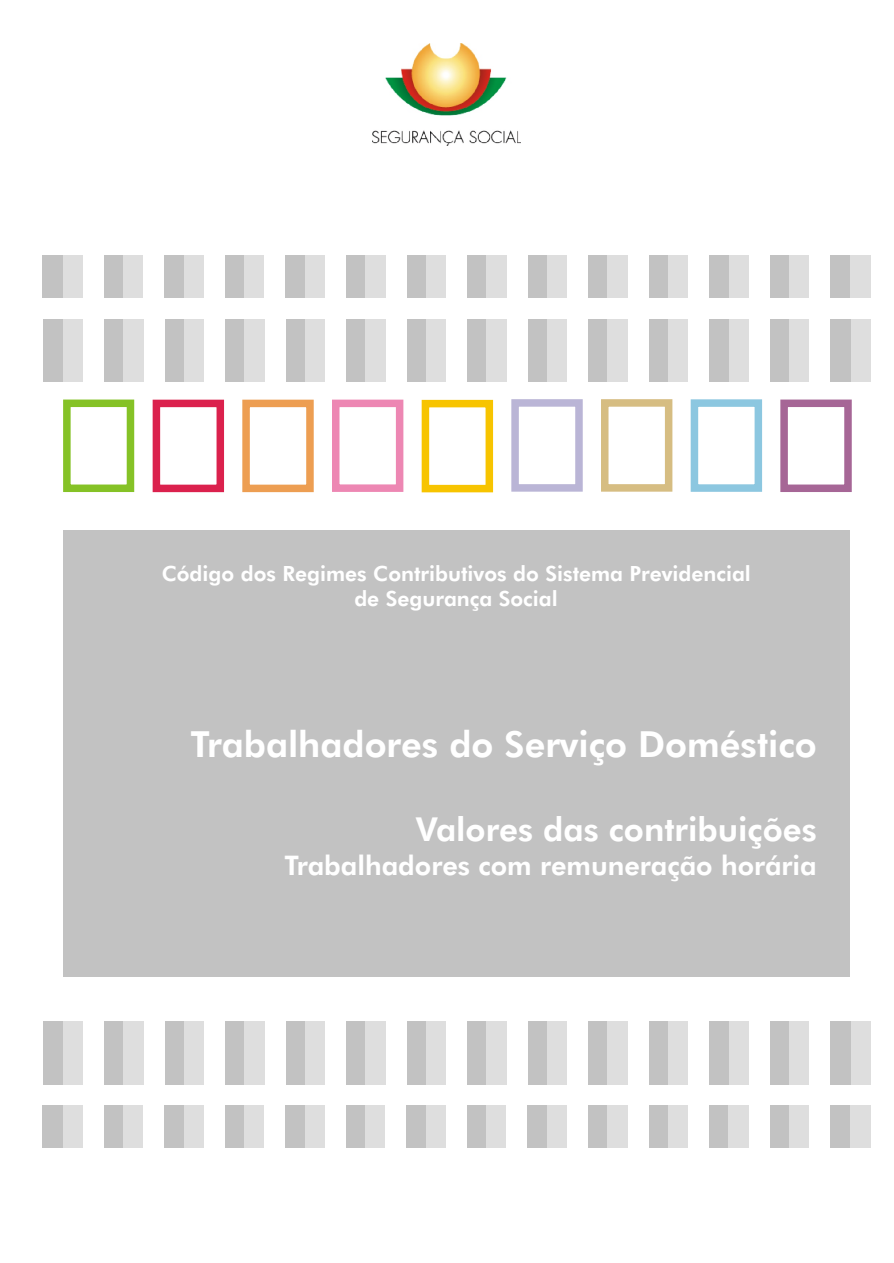
<style>
.page{position:relative;width:894px;height:1263px;background:#fff}
.page>*{position:absolute;margin:0;border:0;box-sizing:border-box;transform-origin:0 0}
.t1{font:36px "Futura Hv BT";color:#fff}
.t2{font:33px "Futura Hv BT";color:#fff}
.t3{font:27px "Futura Hv BT";color:#fff}
.t4{font:21px/25.2px "Futura Hv BT";color:#fff;text-align:center}
</style>
<div class="page">
<div style="left:850px;top:319px;width:20px;height:766px;background:#dedede"></div>
<div style="left:43px;top:319px;width:20px;height:766px;background:#c2c2c2"></div>
<div style="left:103px;top:319px;width:21px;height:766px;background:#c2c2c2"></div>
<div style="left:164px;top:319px;width:20px;height:766px;background:#c2c2c2"></div>
<div style="left:225px;top:319px;width:20px;height:766px;background:#c2c2c2"></div>
<div style="left:285px;top:319px;width:20px;height:766px;background:#c2c2c2"></div>
<div style="left:346px;top:319px;width:20px;height:766px;background:#c2c2c2"></div>
<div style="left:406px;top:319px;width:20px;height:766px;background:#c2c2c2"></div>
<div style="left:467px;top:319px;width:20px;height:766px;background:#c2c2c2"></div>
<div style="left:527px;top:319px;width:20px;height:766px;background:#c2c2c2"></div>
<div style="left:588px;top:319px;width:20px;height:766px;background:#c2c2c2"></div>
<div style="left:648px;top:319px;width:20px;height:766px;background:#c2c2c2"></div>
<div style="left:709px;top:319px;width:20px;height:766px;background:#c2c2c2"></div>
<div style="left:769px;top:319px;width:20px;height:766px;background:#c2c2c2"></div>
<div style="left:830px;top:319px;width:20px;height:766px;background:#c2c2c2"></div>
<div style="left:63px;top:319px;width:20px;height:766px;background:#dedede"></div>
<div style="left:124px;top:319px;width:20px;height:766px;background:#dedede"></div>
<div style="left:184px;top:319px;width:20px;height:766px;background:#dedede"></div>
<div style="left:245px;top:319px;width:20px;height:766px;background:#dedede"></div>
<div style="left:305px;top:319px;width:20px;height:766px;background:#dedede"></div>
<div style="left:366px;top:319px;width:20px;height:766px;background:#dedede"></div>
<div style="left:426px;top:319px;width:21px;height:766px;background:#dedede"></div>
<div style="left:487px;top:319px;width:20px;height:766px;background:#dedede"></div>
<div style="left:547px;top:319px;width:21px;height:766px;background:#dedede"></div>
<div style="left:608px;top:319px;width:20px;height:766px;background:#dedede"></div>
<div style="left:668px;top:319px;width:21px;height:766px;background:#dedede"></div>
<div style="left:729px;top:319px;width:20px;height:766px;background:#dedede"></div>
<div style="left:789px;top:319px;width:21px;height:766px;background:#dedede"></div>
<div style="left:83px;top:319px;width:21px;height:766px;background:#fff"></div>
<img style="left:373px;top:43px;width:147px;height:102px">
<div style="left:34px;top:382px;width:849px;height:638px;background:#fff"></div>
<div style="left:64px;top:531px;width:786px;height:446px;background:#c2c2c2"></div>
<div style="left:43px;top:255px;width:20px;height:43px;background:#c2c2c2"></div>
<div style="left:103px;top:255px;width:21px;height:43px;background:#c2c2c2"></div>
<div style="left:164px;top:255px;width:20px;height:43px;background:#c2c2c2"></div>
<div style="left:224px;top:255px;width:21px;height:43px;background:#c2c2c2"></div>
<div style="left:285px;top:255px;width:20px;height:43px;background:#c2c2c2"></div>
<div style="left:345px;top:255px;width:21px;height:43px;background:#c2c2c2"></div>
<div style="left:406px;top:255px;width:20px;height:43px;background:#c2c2c2"></div>
<div style="left:467px;top:255px;width:20px;height:43px;background:#c2c2c2"></div>
<div style="left:527px;top:255px;width:20px;height:43px;background:#c2c2c2"></div>
<div style="left:588px;top:255px;width:20px;height:43px;background:#c2c2c2"></div>
<div style="left:648px;top:255px;width:20px;height:43px;background:#c2c2c2"></div>
<div style="left:709px;top:255px;width:20px;height:43px;background:#c2c2c2"></div>
<div style="left:769px;top:255px;width:20px;height:43px;background:#c2c2c2"></div>
<div style="left:830px;top:255px;width:20px;height:43px;background:#c2c2c2"></div>
<div style="left:63px;top:255px;width:20px;height:43px;background:#dedede"></div>
<div style="left:124px;top:255px;width:20px;height:43px;background:#dedede"></div>
<div style="left:184px;top:255px;width:20px;height:43px;background:#dedede"></div>
<div style="left:245px;top:255px;width:20px;height:43px;background:#dedede"></div>
<div style="left:305px;top:255px;width:20px;height:43px;background:#dedede"></div>
<div style="left:366px;top:255px;width:20px;height:43px;background:#dedede"></div>
<div style="left:426px;top:255px;width:20px;height:43px;background:#dedede"></div>
<div style="left:487px;top:255px;width:20px;height:43px;background:#dedede"></div>
<div style="left:547px;top:255px;width:21px;height:43px;background:#dedede"></div>
<div style="left:608px;top:255px;width:20px;height:43px;background:#dedede"></div>
<div style="left:668px;top:255px;width:21px;height:43px;background:#dedede"></div>
<div style="left:729px;top:255px;width:20px;height:43px;background:#dedede"></div>
<div style="left:789px;top:255px;width:21px;height:43px;background:#dedede"></div>
<div style="left:325px;top:255px;width:21px;height:43px;background:#fff"></div>
<div style="left:43px;top:1106px;width:20px;height:42px;background:#c2c2c2"></div>
<div style="left:103px;top:1106px;width:21px;height:42px;background:#c2c2c2"></div>
<div style="left:164px;top:1106px;width:20px;height:42px;background:#c2c2c2"></div>
<div style="left:224px;top:1106px;width:21px;height:42px;background:#c2c2c2"></div>
<div style="left:285px;top:1106px;width:20px;height:42px;background:#c2c2c2"></div>
<div style="left:345px;top:1106px;width:21px;height:42px;background:#c2c2c2"></div>
<div style="left:406px;top:1106px;width:20px;height:42px;background:#c2c2c2"></div>
<div style="left:466px;top:1106px;width:21px;height:42px;background:#c2c2c2"></div>
<div style="left:527px;top:1106px;width:20px;height:42px;background:#c2c2c2"></div>
<div style="left:588px;top:1106px;width:20px;height:42px;background:#c2c2c2"></div>
<div style="left:648px;top:1106px;width:20px;height:42px;background:#c2c2c2"></div>
<div style="left:709px;top:1106px;width:20px;height:42px;background:#c2c2c2"></div>
<div style="left:769px;top:1106px;width:20px;height:42px;background:#c2c2c2"></div>
<div style="left:830px;top:1106px;width:20px;height:42px;background:#c2c2c2"></div>
<div style="left:63px;top:1106px;width:20px;height:42px;background:#dedede"></div>
<div style="left:124px;top:1106px;width:20px;height:42px;background:#dedede"></div>
<div style="left:184px;top:1106px;width:20px;height:42px;background:#dedede"></div>
<div style="left:245px;top:1106px;width:20px;height:42px;background:#dedede"></div>
<div style="left:305px;top:1106px;width:20px;height:42px;background:#dedede"></div>
<div style="left:366px;top:1106px;width:20px;height:42px;background:#dedede"></div>
<div style="left:426px;top:1106px;width:20px;height:42px;background:#dedede"></div>
<div style="left:487px;top:1106px;width:20px;height:42px;background:#dedede"></div>
<div style="left:547px;top:1106px;width:20px;height:42px;background:#dedede"></div>
<div style="left:608px;top:1106px;width:20px;height:42px;background:#dedede"></div>
<div style="left:668px;top:1106px;width:20px;height:42px;background:#dedede"></div>
<div style="left:729px;top:1106px;width:20px;height:42px;background:#dedede"></div>
<div style="left:789px;top:1106px;width:20px;height:42px;background:#dedede"></div>
<div style="left:325px;top:1106px;width:21px;height:42px;background:#fff"></div>
<div style="left:446px;top:1106px;width:21px;height:42px;background:#fff"></div>
<div style="left:850px;top:255px;width:20px;height:43px;background:#dedede"></div>
<div style="left:850px;top:1106px;width:20px;height:42px;background:#dedede"></div>
<div style="left:332px;top:400px;width:71px;height:92px;background:#fff;border:8px solid #ed87b3"></div>
<div style="left:153px;top:400px;width:71px;height:92px;border:8px solid #db214d"></div>
<div style="left:242px;top:400px;width:72px;height:92px;background:#fff;border:8px solid #ed9e52"></div>
<div style="left:63px;top:400px;width:71px;height:92px;border:8px solid #85c226"></div>
<div style="left:422px;top:400px;width:71px;height:92px;border:8px solid #f7c400"></div>
<div style="left:511px;top:399px;width:72px;height:93px;border:8px solid #bab5d6"></div>
<div style="left:601px;top:399px;width:71px;height:93px;border:8px solid #d6bd82"></div>
<div style="left:691px;top:399px;width:71px;height:93px;border:8px solid #8cc7e0"></div>
<div style="left:780px;top:400px;width:72px;height:92px;border:8px solid #a66696"></div>
<p class="t4" style="left:162px;top:563px;width:591px">Código dos Regimes Contributivos do Sistema Previdencial de Segurança Social</p>
<h1 class="t1" style="left:191px;top:730px;width:628px">Trabalhadores do Serviço Doméstico</h1>
<h2 class="t2" style="left:416px;top:816px;width:403px">Valores das contribuições</h2>
<p class="t3" style="left:284px;top:854px;width:534px">Trabalhadores com remuneração horária</p>
</div>
